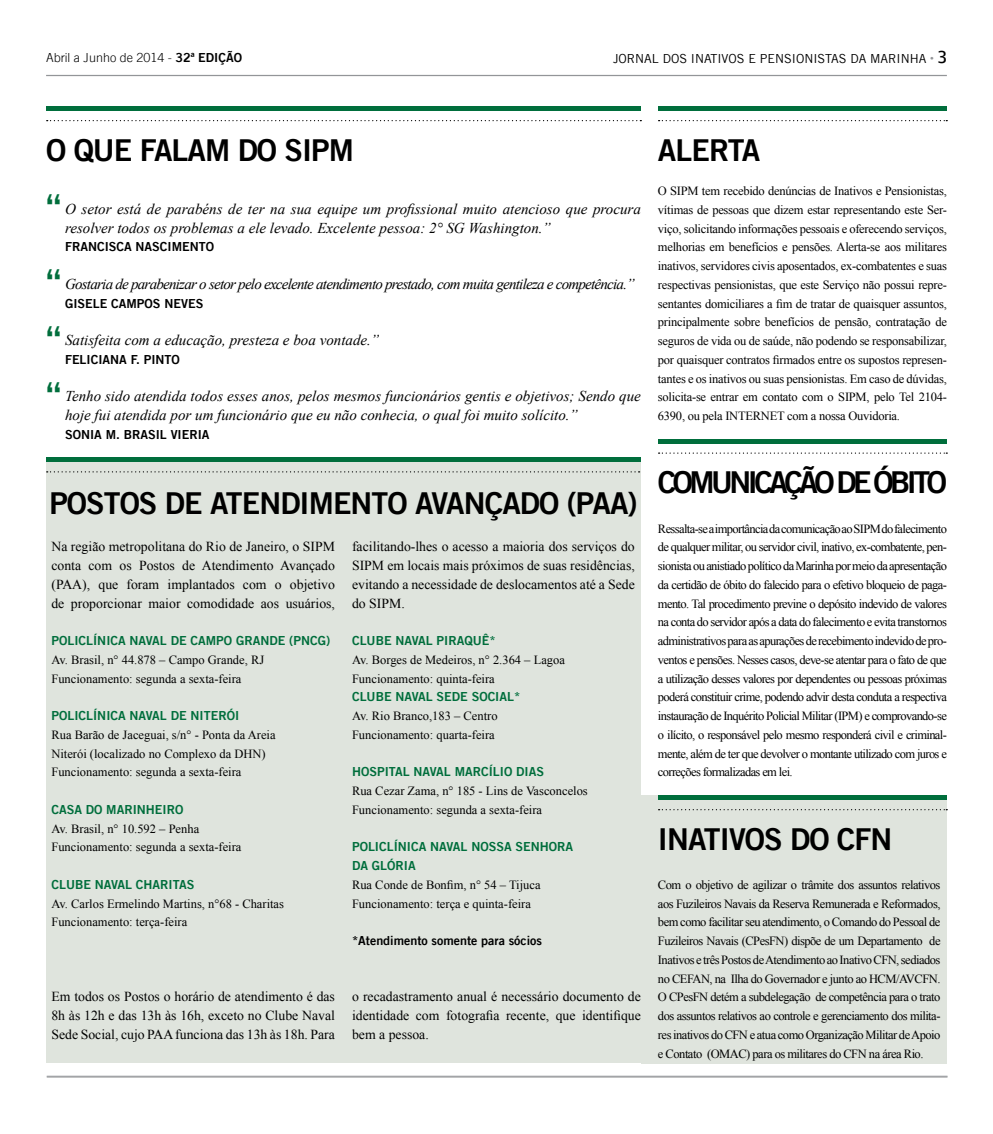
<style>
.page{position:relative;width:993px;height:1134px;background:#fff}
.page>*{position:absolute;margin:0;border:0;box-sizing:border-box;transform-origin:0 0}
.t1{font:33.75px/56.2px "Trade Gothic LT Bold Two";color:#006e3c;text-align:justify}
.t2{font:30.25px "Trade Gothic LT Bold Two";letter-spacing:-.03em;color:#000}
.t3{font:18.75px "Amplitude";color:#000}
.t4{font:italic 15px/18.8px "Times New Roman";color:#000}
.t5{font:italic 15px "Times New Roman";letter-spacing:-.05em;color:#000}
.t6{font:13.75px/18.8px "Times New Roman";color:#000;text-align:justify}
.t7{font:12.5px/18.8px "Times New Roman";color:#000}
.t8{font:12.5px "Trade Gothic LT Bold Two";color:#006e3c}
.t9{font:12.5px "Trade Gothic LT Bold Two";color:#000}
.t10{font:12.5px "Trade Gothic LT";color:#000}
.t11{font:300 12.5px "Trade Gothic LT";color:#000}
.s1{font-family:"Trade Gothic LT Bold Two";font-weight:400}
.s2{font-size:7.5px;color:#939598}
</style>
<div class="page">
<hr style="left:46px;top:75px;width:900px;height:1px;background:#939598">
<hr style="left:47px;top:1076px;width:900px;height:1px;background:#939598">
<hr style="left:47px;top:1077px;width:900px;height:1px;background:#939598">
<div style="left:640px;top:795px;width:306px;height:268px;background:#dfe4dd"></div>
<svg style="left:47px;top:120px;width:594px;height:1px"></svg>
<div style="left:46px;top:106px;width:594px;height:5px;background:#006e3c"></div>
<svg style="left:658px;top:120px;width:288px;height:1px"></svg>
<div style="left:657px;top:106px;width:289px;height:5px;background:#006e3c"></div>
<svg style="left:658px;top:452px;width:288px;height:2px"></svg>
<svg style="left:658px;top:809px;width:288px;height:1px"></svg>
<hr style="left:657px;top:439px;width:289px;height:4px;background:#006e3c">
<div style="left:657px;top:795px;width:289px;height:5px;background:#006e3c"></div>
<div style="left:46px;top:457px;width:594px;height:606px;background:#dfe4dd"></div>
<svg style="left:47px;top:471px;width:592px;height:1px"></svg>
<hr style="left:46px;top:458px;width:594px;height:4px;background:#006e3c">
<p class="t11" style="left:46px;top:51px;width:197px">Abril a Junho de 2014 - <span class="s1">32ª EDIÇÃO</span></p>
<p class="t10" style="left:612px;top:51px;width:322px">JORNAL DOS INATIVOS E PENSIONISTAS DA MARINHA <span class="s2">•</span></p>
<h3 class="t3" style="left:937px;top:46px;width:11px">3</h3>
<h2 class="t2" style="left:46px;top:131px;width:273px">O QUE FALAM DO SIPM</h2>
<h2 class="t2" style="left:657px;top:131px;width:69px">ALERTA</h2>
<h1 class="t1" style="left:46px;top:179px;width:16px">“</h1>
<p class="t4" style="left:65px;top:199px;width:577px">O setor está de parabéns de ter na sua equipe um profissional muito atencioso que procura resolver todos os problemas a ele levado. Excelente pessoa: 2° SG Washington.”</p>
<p class="t9" style="left:65px;top:239px;width:104px">FRANCI SCA NASCIME</p>
<p class="t9" style="left:190px;top:239px;width:26px">NTO</p>
<p class="t5" style="left:65px;top:273px;width:571px">Gostaria de parabenizar o setor pelo excelente atendimento prestado, com muita gentileza e competência.”</p>
<p class="t9" style="left:65px;top:295px;width:140px">GI SELE CAMPOS NEVES</p>
<p class="t4" style="left:65px;top:330px;width:315px">Satisfeita com a educação, presteza e boa vontade.”</p>
<p class="t9" style="left:65px;top:352px;width:116px">FELICIANA F. PI NTO</p>
<p class="t4" style="left:65px;top:387px;width:577px">Tenho sido atendida todos esses anos, pelos mesmos funcionários gentis e objetivos; Sendo que hoje fui atendida por um funcionário que eu não conhecia, o qual foi muito solícito.”</p>
<p class="t9" style="left:65px;top:427px;width:146px">SONIA M. BRASI L VIERIA</p>
<h1 class="t1" style="left:46px;top:254px;width:16px">“ “ “</h1>
<h2 class="t2" style="left:49px;top:484px;width:37px">POSTOS</h2>
<h2 class="t2" style="left:165px;top:484px;width:205px">DE ATENDIMENTO</h2>
<h2 class="t2" style="left:415px;top:484px;width:19px">AVANÇADO</h2>
<h2 class="t2" style="left:566px;top:484px;width:72px">(PAA)</h2>
<p class="t6" style="left:51px;top:537px;width:285px">Na região metropolitana do Rio de Janeiro, o SIPM conta com os Postos de Atendimento Avançado (PAA), que foram implantados com o objetivo de proporcionar maior comodidade aos usuários,</p>
<p class="t6" style="left:352px;top:537px;width:284px">facilitando-lhes o acesso a maioria dos serviços do SIPM em locais mais próximos de suas residências, evitando a necessidade de deslocamentos até a Sede do SIPM.</p>
<p class="t8" style="left:51px;top:633px;width:87px">POLICLÍN ICA NAVAL</p>
<p class="t8" style="left:171px;top:633px;width:75px">DE CAMPO GRAND</p>
<p class="t8" style="left:278px;top:633px;width:54px">E (PNCG)</p>
<p class="t7" style="left:51px;top:650px;width:214px">Av. Brasil, n° 44.878 – Campo Grande, RJ<br>Funcionamento: segunda a sexta-feira</p>
<p class="t8" style="left:51px;top:708px;width:87px">POLICLÍN ICA NAVAL</p>
<p class="t8" style="left:171px;top:708px;width:70px">DE NITERÓI</p>
<p class="t7" style="left:51px;top:725px;width:226px">Rua Barão de Jaceguai, s/n° - Ponta da Areia<br>Niterói (localizado no Complexo da DHN)<br>Funcionamento: segunda a sexta-feira</p>
<p class="t8" style="left:51px;top:802px;width:17px">CASA</p>
<p class="t8" style="left:86px;top:802px;width:90px">DO MARINHEIRO</p>
<p class="t7" style="left:51px;top:819px;width:191px">Av. Brasil, n° 10.592 – Penha<br>Funcionamento: segunda a sexta-feira</p>
<p class="t8" style="left:51px;top:877px;width:52px">CLUBE NAVAL</p>
<p class="t8" style="left:136px;top:877px;width:17px">CHAR</p>
<p class="t8" style="left:169px;top:877px;width:13px">ITAS</p>
<p class="t7" style="left:51px;top:894px;width:234px">Av. Carlos Ermelindo Martins, n°68 - Charitas<br>Funcionamento: terça-feira</p>
<p class="t8" style="left:352px;top:633px;width:52px">CLUBE NAVAL</p>
<p class="t8" style="left:436px;top:633px;width:21px">PIRAQU</p>
<p class="t8" style="left:481px;top:633px;width:15px">Ê*</p>
<p class="t7" style="left:352px;top:650px;width:214px">Av. Borges de Medeiros, n° 2.364 – Lagoa<br>Funcionamento: quinta-feira</p>
<p class="t8" style="left:352px;top:689px;width:52px">CLUBE NAVAL</p>
<p class="t8" style="left:436px;top:689px;width:85px">SEDE SOCIAL*</p>
<p class="t7" style="left:352px;top:706px;width:147px">Av. Rio Branco,183 – Centro<br>Funcionamento: quarta-feira</p>
<p class="t8" style="left:352px;top:764px;width:9px">HOS</p>
<p class="t8" style="left:377px;top:764px;width:20px">PITAL</p>
<p class="t8" style="left:413px;top:764px;width:9px">NAVAL</p>
<p class="t8" style="left:454px;top:764px;width:83px">MARCÍLIO DIAS</p>
<p class="t7" style="left:352px;top:781px;width:237px">Rua Cezar Zama, n° 185 - Lins de Vasconcelos<br>Funcionamento: segunda a sexta-feira</p>
<p class="t8" style="left:352px;top:839px;width:87px">POLICLÍN ICA NAVAL</p>
<p class="t8" style="left:471px;top:839px;width:9px">NOSSA</p>
<p class="t8" style="left:515px;top:839px;width:25px">SENHORA</p>
<p class="t8" style="left:352px;top:858px;width:65px">DA GLÓRIA</p>
<p class="t7" style="left:352px;top:875px;width:190px">Rua Conde de Bonfim, n° 54 – Tijuca<br>Funcionamento: terça e quinta-feira</p>
<p class="t9" style="left:352px;top:933px;width:191px">*ATENDIMENTO SOMENTE PARA SÓCIOS</p>
<p class="t6" style="left:51px;top:987px;width:285px">Em todos os Postos o horário de atendimento é das 8h às 12h e das 13h às 16h, exceto no Clube Naval Sede Social, cujo PAA funciona das 13h às 18h. Para</p>
<p class="t6" style="left:352px;top:987px;width:290px">o recadastramento anual é necessário documento de identidade com fotografia recente, que identifique bem a pessoa.</p>
<p class="t7" style="left:657px;top:181px;width:290px;text-align:justify">O SIPM tem recebido denúncias de Inativos e Pensionistas, vítimas de pessoas que dizem estar representando este Ser&shy;viço, solicitando informações pessoais e oferecendo serviços, melhorias em benefícios e pensões. Alerta-se aos militares inativos, servidores civis aposentados, ex-combatentes e suas respectivas pensionistas, que este Serviço não possui repre&shy;sentantes domiciliares a fim de tratar de quaisquer assuntos, principalmente sobre benefícios de pensão, contratação de seguros de vida ou de saúde, não podendo se responsabilizar, por quaisquer contratos firmados entre os supostos represen&shy;tantes e os inativos ou suas pensionistas. Em caso de dúvidas, solicita-se entrar em contato com o SIPM, pelo Tel 2104- 6390, ou pela INTERNET com a nossa Ouvidoria.</p>
<h2 class="t2" style="left:657px;top:463px;width:129px">COMUN ICAÇÃO</h2>
<h2 class="t2" style="left:836px;top:463px;width:94px">DE ÓBITO</h2>
<p class="t7" style="left:657px;top:519px;width:290px;text-align:justify">Ressalta-se a importância da comunicação ao SIPM do falecimento de qualquer militar, ou servidor civil, inativo, ex-combatente, pen&shy;sionista ou anistiado político da Marinha por meio da apresentação da certidão de óbito do falecido para o efetivo bloqueio de paga&shy;mento. Tal procedimento previne o depósito indevido de valores na conta do servidor após a data do falecimento e evita transtornos administrativos para as apurações de recebimento indevido de pro&shy;ventos e pensões. Nesses casos, deve-se atentar para o fato de que a utilização desses valores por dependentes ou pessoas próximas poderá constituir crime, podendo advir desta conduta a respectiva instauração de Inquérito Policial Militar (IPM) e comprovando-se o ilícito, o responsável pelo mesmo responderá civil e criminal&shy;mente, além de ter que devolver o montante utilizado com juros e correções formalizadas em lei.</p>
<h2 class="t2" style="left:657px;top:820px;width:214px">INATIVOS DO CFN</h2>
<p class="t7" style="left:657px;top:875px;width:284px;text-align:justify">Com o objetivo de agilizar o trâmite dos assuntos relativos aos Fuzileiros Navais da Reserva Remunerada e Reformados, bem como facilitar seu atendimento, o Comando do Pessoal de Fuzileiros Navais (CPesFN) dispõe de um Departamento de Inativos e três Postos de Atendimento ao Inativo CFN, sediados no CEFAN, na Ilha do Governador e junto ao HCM/AVCFN.<br>O CPesFN detém a subdelegação de competência para o trato dos assuntos relativos ao controle e gerenciamento dos milita&shy;res inativos do CFN e atua como Organização Militar de Apoio e Contato (OMAC) para os militares do CFN na área Rio.</p>
</div>
